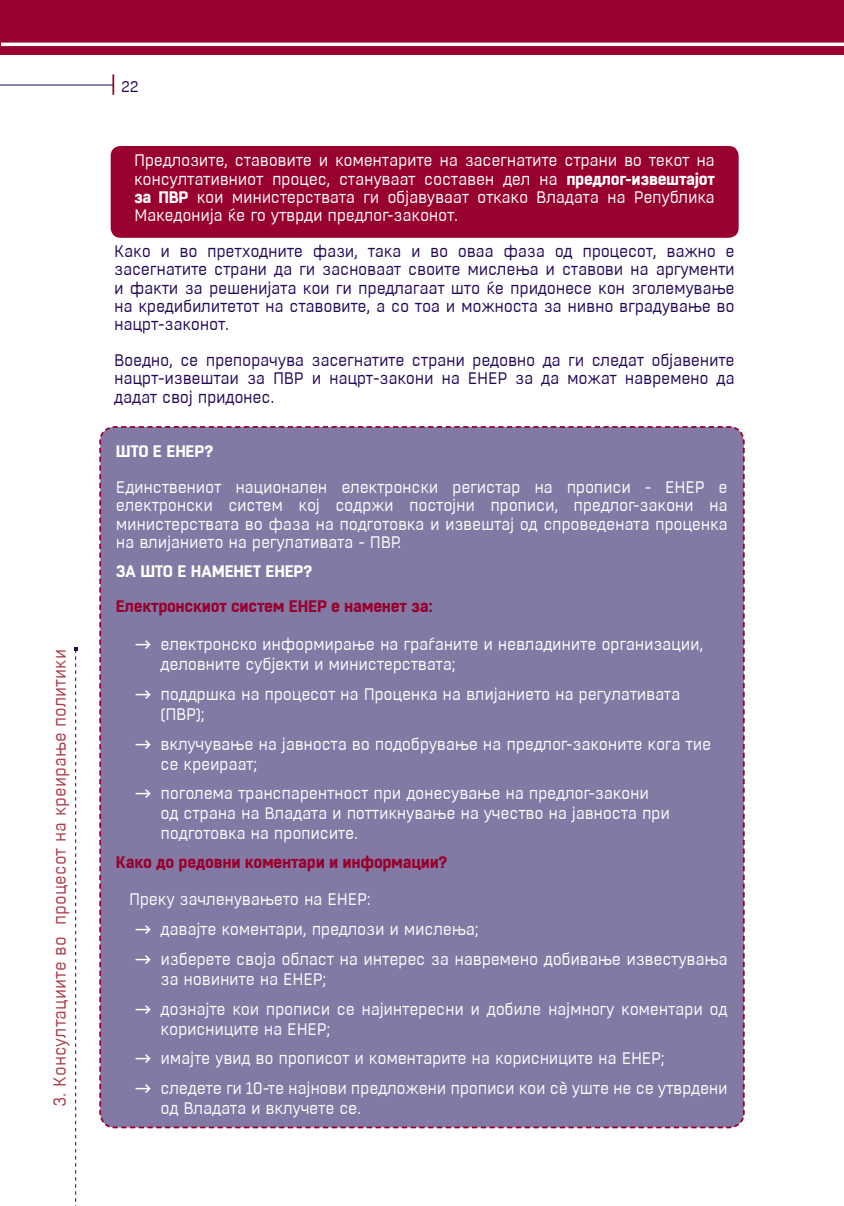
<style>
.page{position:relative;width:844px;height:1206px;background:#fff}
.page>*{position:absolute;margin:0;border:0;box-sizing:border-box;transform-origin:0 0}
.Body_Text_Indent{font:17.5px "Boxed";color:#aa3c48}
.buleti_strelki{font:16.62px/19.9px "Boxed";letter-spacing:-.02em;color:#fff}
.t1{font:16.62px/18.2px "Boxed";letter-spacing:-.02em;color:#230658;text-align:justify}
.t2{font:700 16.62px "Boxed";letter-spacing:-.02em;color:#98012d}
.t3{font:700 16.62px "Boxed";letter-spacing:-.02em;color:#fff}
.t4{font:15.58px "Boxed";color:#230658}
.s1{font-weight:700}
.s2{font-family:"BD Daxline Pro";font-weight:500}
</style>
<div class="page">
<hr style="left:0;top:85px;width:113px;height:1px;background:#230658">
<hr style="left:112px;top:74px;width:2px;height:21px;background:#98012d">
<div style="left:0;top:0;width:843px;height:54px;background:#98012d"></div>
<hr style="left:1px;top:43px;width:842px;height:3px;background:#fff">
<div style="left:111px;top:146px;width:627px;height:92px;background:#98012d;border-radius:10px"></div>
<div style="left:99px;top:426px;width:646px;height:703px;background:#8279a4"></div>
<svg style="left:74px;top:647px;width:3px;height:555px"></svg>
<p class="Body_Text_Indent" style="left:49px;top:1107px;width:459px;rotate:-90deg">3. Консултациите во процесот на креирање политики</p>
<p class="t4" style="left:121px;top:77px;width:19px">22</p>
<p class="buleti_strelki" style="left:134px;top:152px;width:582px;line-height:18.4px;text-align:justify">Предлозите, ставовите и коментарите на засегнатите страни во текот на консултативниот процес, стануваат составен дел на <span class="s1">предлог-извештајот за ПВР</span> кои министерствата ги објавуваат откако Владата на Република Македонија ќе го утврди предлог-законот.</p>
<p class="t1" style="left:114px;top:242px;width:622px">Како и во претходните фази, така и во оваа фаза од процесот, важно е засегнатите страни да ги засноваат своите мислења и ставови на аргументи и факти за решенијата кои ги предлагаат што ќе придонесе кон зголемување на кредибилитетот на ставовите, а со тоа и можноста за нивно вградување во нацрт-законот.</p>
<p class="t1" style="left:114px;top:351px;width:622px">Воедно, се препорачува засегнатите страни редовно да ги следат објавените нацрт-извештаи за ПВР и нацрт-закони на ЕНЕР за да можат навремено да дадат свој придонес.</p>
<p class="t3" style="left:116px;top:440px;width:99px">ШТО Е ЕНЕР?</p>
<p class="buleti_strelki" style="left:116px;top:478px;width:613px;line-height:18.2px;text-align:justify">Единствениот национален електронски регистар на прописи - ЕНЕР е електронски систем кој содржи постојни прописи, предлог-закони на министерствата во фаза на подготовка и извештај од спроведената проценка на влијанието на регулативата - ПВР.</p>
<p class="t3" style="left:116px;top:559px;width:198px">ЗА ШТО Е НАМЕНЕТ ЕНЕР?</p>
<p class="t2" style="left:116px;top:595px;width:318px">Електронскиот систем ЕНЕР е наменет за:</p>
<p class="buleti_strelki" style="left:160px;top:634px;width:544px;text-indent:-25px"><span class="s2">→</span> електронско информирање на граѓаните и невладините организации, деловните субјекти и министерствата;</p>
<p class="buleti_strelki" style="left:160px;top:684px;width:521px;text-indent:-25px"><span class="s2">→</span> поддршка на процесот на Проценка на влијанието на регулативата (ПВР);</p>
<p class="buleti_strelki" style="left:160px;top:734px;width:552px;text-indent:-25px"><span class="s2">→</span> вклучување на јавноста во подобрување на предлог-законите кога тие се креираат;</p>
<p class="buleti_strelki" style="left:160px;top:784px;width:510px;text-indent:-25px"><span class="s2">→</span> поголема транспарентност при донесување на предлог-закони од страна на Владата и поттикнување на учество на јавноста при подготовка на прописите.</p>
<p class="t2" style="left:116px;top:850px;width:333px">Како до редовни коментари и информации?</p>
<p class="buleti_strelki" style="left:129px;top:889px;width:243px">Преку зачленувањето на ЕНЕР:</p>
<p class="buleti_strelki" style="left:136px;top:919px;width:344px"><span class="s2">→</span> давајте коментари, предлози и мислења;</p>
<p class="buleti_strelki" style="left:160px;top:949px;width:568px;text-indent:-25px"><span class="s2">→</span> изберете своја област на интерес за навремено добивање известувања за новините на ЕНЕР;</p>
<p class="buleti_strelki" style="left:160px;top:999px;width:568px;text-indent:-25px"><span class="s2">→</span> дознајте кои прописи се најинтересни и добиле најмногу коментари од корисниците на ЕНЕР;</p>
<p class="buleti_strelki" style="left:136px;top:1049px;width:530px"><span class="s2">→</span> имајте увид во прописот и коментарите на корисниците на ЕНЕР;</p>
<p class="buleti_strelki" style="left:160px;top:1078px;width:568px;text-indent:-25px"><span class="s2">→</span> следете ги 10-те најнови предложени прописи кои сè уште не се утврдени од Владата и вклучете се.</p>
</div>
